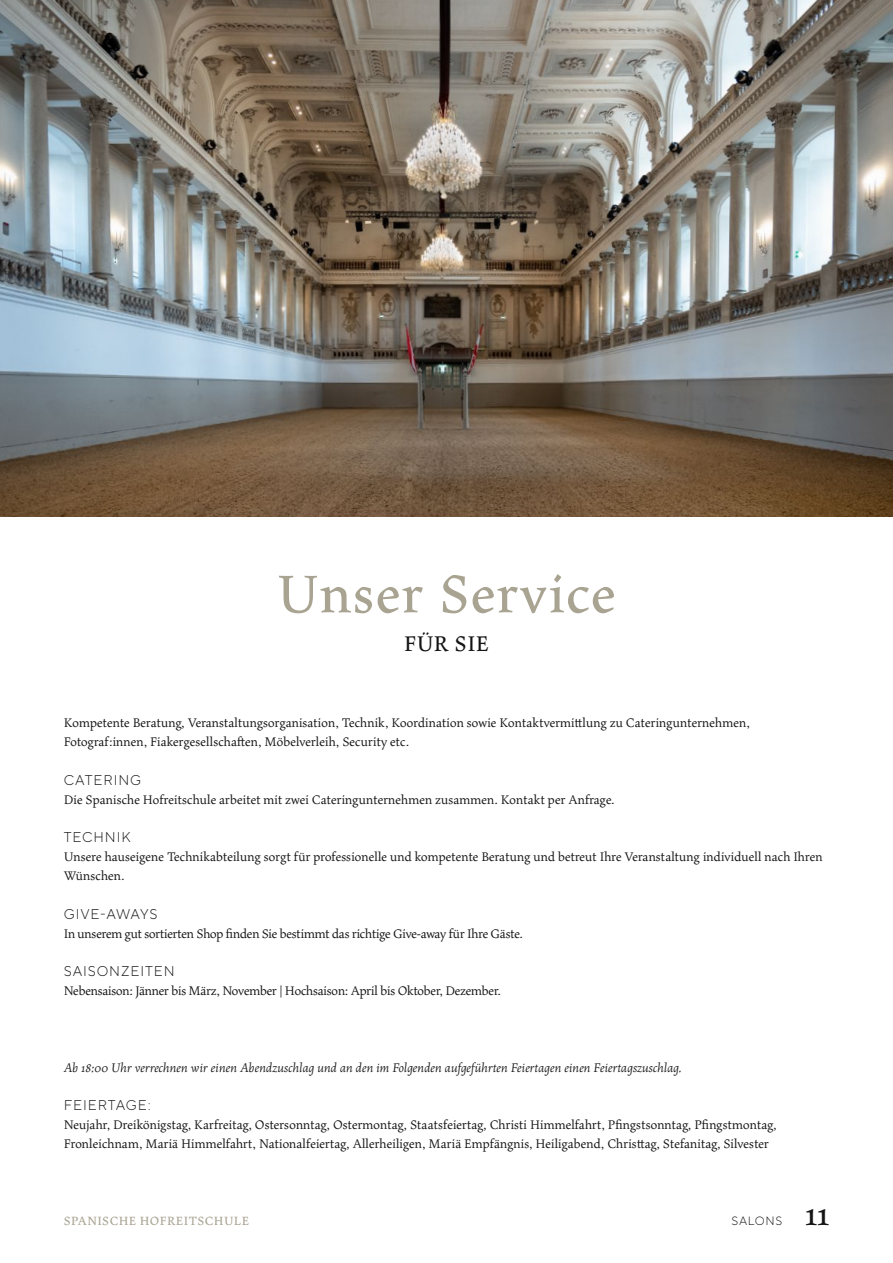
<style>
.page{position:relative;width:893px;height:1263px;background:#fff}
.page>*{position:absolute;margin:0;border:0;box-sizing:border-box;transform-origin:0 0}
.t1{font:60px "Maiola PE";letter-spacing:.025em;color:#a9a392}
.t2{font:37.5px "Maiola PE";color:#141415}
.t3{font:24px "Maiola PE";letter-spacing:.02em;color:#141415}
.t4{font:14.1px/19.2px "Maiola PE";color:#141415}
.t5{font:14.1px "Maiola PE";letter-spacing:-.02em;color:#141415}
.t6{font:italic 14.1px "Maiola PE";color:#141415}
.t7{font:300 14.1px "TT Norms Pro";letter-spacing:.06em;color:#141415}
.t8{font:13.5px "Maiola PE";letter-spacing:.035em;color:#a9a392}
.t9{font:300 12px "TT Norms Pro";letter-spacing:.06em;color:#141415}
</style>
<div class="page">
<img style="left:0;top:0;width:893px;height:517px">
<h1 class="t1" style="left:277px;top:552px;width:341px">Unser Service</h1>
<h3 class="t3" style="left:404px;top:627px;width:86px">FÜR SIE</h3>
<p class="t4" style="left:64px;top:713px;width:688px">Kompetente Beratung, Veranstaltungsorganisation, Technik, Koordination sowie Kontaktvermittlung zu Cateringunternehmen,<br>Fotograf:innen, Fiakergesellschaften, Möbelverleih, Security etc.</p>
<p class="t7" style="left:64px;top:770px;width:79px">CATERING</p>
<p class="t4" style="left:64px;top:789px;width:553px">Die Spanische Hofreitschule arbeitet mit zwei Cateringunternehmen zusammen. Kontakt per Anfrage.</p>
<p class="t7" style="left:64px;top:827px;width:68px">TECHNIK</p>
<p class="t4" style="left:64px;top:847px;width:760px">Unsere hauseigene Technikabteilung sorgt für professionelle und kompetente Beratung und betreut Ihre Veranstaltung individuell nach Ihren<br>Wünschen.</p>
<p class="t7" style="left:64px;top:903px;width:95px">GIVE-AWAYS</p>
<p class="t5" style="left:64px;top:924px;width:461px">In unserem gut sortierten Shop finden Sie bestimmt das richtige Give-away für Ihre Gäste.</p>
<p class="t7" style="left:64px;top:961px;width:112px">SAISONZEITEN</p>
<p class="t5" style="left:64px;top:981px;width:439px">Nebensaison: Jänner bis März, November | Hochsaison: April bis Oktober, Dezember.</p>
<p class="t6" style="left:64px;top:1058px;width:619px">Ab 18:00 Uhr verrechnen wir einen Abendzuschlag und an den im Folgenden aufgeführten Feiertagen einen Feiertagszuschlag.</p>
<p class="t7" style="left:64px;top:1095px;width:88px">FEIERTAGE:</p>
<p class="t4" style="left:64px;top:1115px;width:714px">Neujahr, Dreikönigstag, Karfreitag, Ostersonntag, Ostermontag, Staatsfeiertag, Christi Himmelfahrt, Pfingstsonntag, Pfingstmontag,<br>Fronleichnam, Mariä Himmelfahrt, Nationalfeiertag, Allerheiligen, Mariä Empfängnis, Heiligabend, Christtag, Stefanitag, Silvester</p>
<p class="t8" style="left:64px;top:1211px;width:187px">SPANISCHE HOFREITSCHULE</p>
<p class="t9" style="left:731px;top:1212px;width:53px">SALONS</p>
<h2 class="t2" style="left:805px;top:1187px;width:25px">11</h2>
</div>
